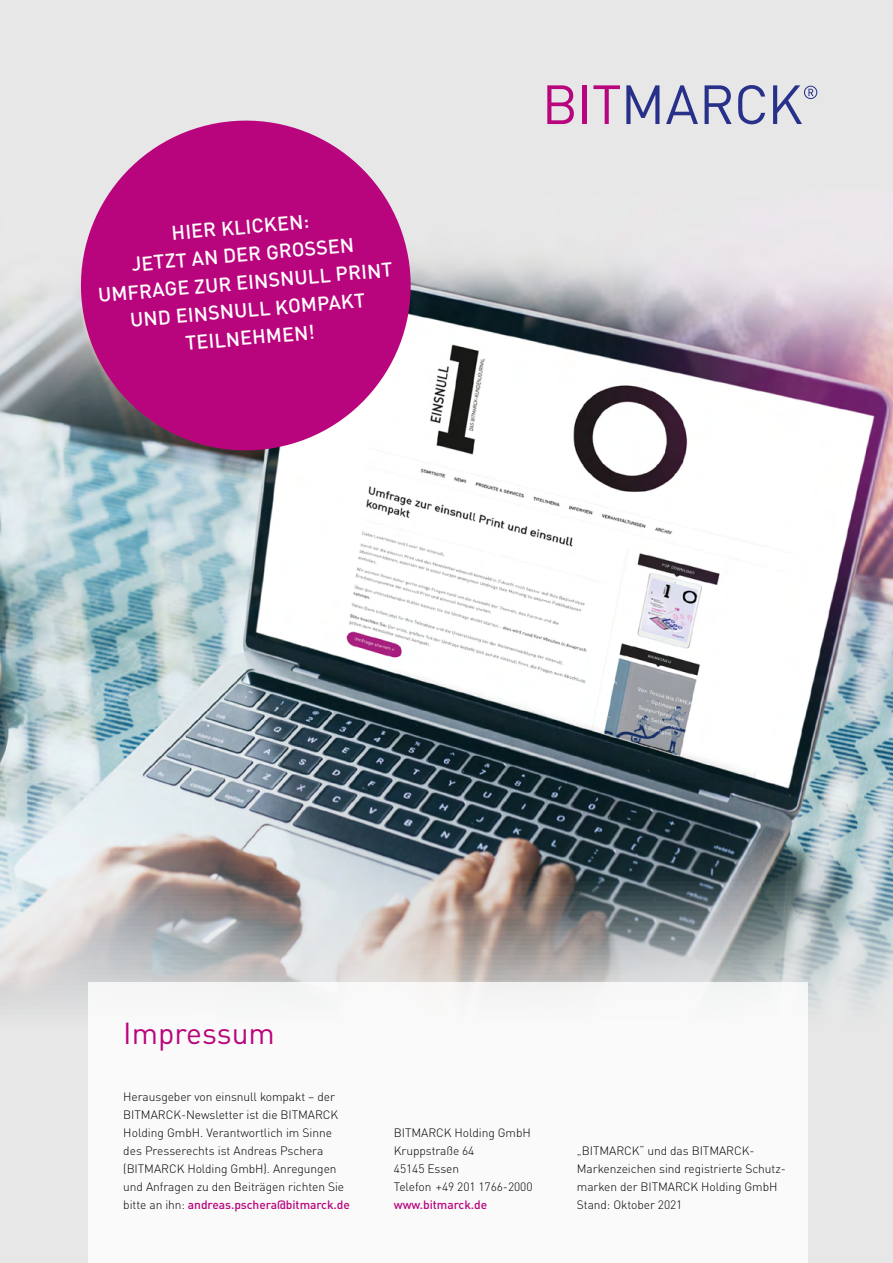
<style>
.page{position:relative;width:893px;height:1263px;background:#e7e7e7}
.page>*{position:absolute;margin:0;border:0;box-sizing:border-box;transform-origin:0 0}
.t1{font:30px "DIN Pro";color:#b9057d}
.t2{font:500 19.65px/27.8px "DIN Pro";color:#fff;text-align:center}
.t3{font:300 12px/18px "DIN Pro";letter-spacing:-.005em;color:#000}
.t4{font:500 12px "DIN Pro";letter-spacing:-.005em;color:#b9057d}
.s1{font-weight:500;color:#b9057d}
</style>
<div class="page">
<img style="left:0;top:85px;width:893px;height:925px">
<svg style="left:547px;top:85px;width:27px;height:39px"></svg>
<hr style="left:582px;top:85px;width:4px;height:39px;background:#b9057d">
<svg style="left:593px;top:85px;width:27px;height:39px"></svg>
<svg style="left:626px;top:85px;width:33px;height:39px"></svg>
<svg style="left:666px;top:85px;width:32px;height:39px"></svg>
<svg style="left:705px;top:85px;width:27px;height:39px"></svg>
<svg style="left:738px;top:85px;width:27px;height:39px"></svg>
<svg style="left:773px;top:85px;width:44px;height:39px"></svg>
<div style="left:88px;top:982px;width:720px;height:281px;background:#fff"></div>
<svg style="left:68px;top:107px;width:356px;height:357px;fill:#b9057d"></svg>
<h2 class="t2" style="left:92px;top:224px;width:297px;rotate:-5deg">HIER KLICKEN:<br>JETZT AN DER GROSSEN<br>UMFRAGE ZUR EINSNULL PRINT<br>UND EINSNULL KOMPAKT<br>TEILNEHMEN!</h2>
<h1 class="t1" style="left:123px;top:1010px;width:153px">Impressum</h1>
<p class="t3" style="left:123px;top:1087px;width:228px">Herausgeber von einsnull kompakt – der BITMARCK- Newsletter ist die BITMARCK Holding GmbH. Verantwortlich im Sinne des Presserechts ist Andreas Pschera (BITMARCK Holding GmbH). Anregungen und Anfragen zu den Beiträgen richten Sie bitte an ihn: <span class="s1">andreas.pschera@bitmarck.de</span></p>
<p class="t3" style="left:394px;top:1122px;width:140px">BITMARCK Holding GmbH<br>Kruppstraße 64<br>45145 Essen<br>Telefon +49 201 1766-2000</p>
<p class="t4" style="left:394px;top:1195px;width:95px">www.bitmarck.de</p>
<p class="t3" style="left:577px;top:1140px;width:210px">„BITMARCK“ und das BITMARCK-<br>Markenzeichen sind registrierte Schutz&shy;marken der BITMARCK Holding GmbH<br>Stand: Oktober 2021</p>
</div>
